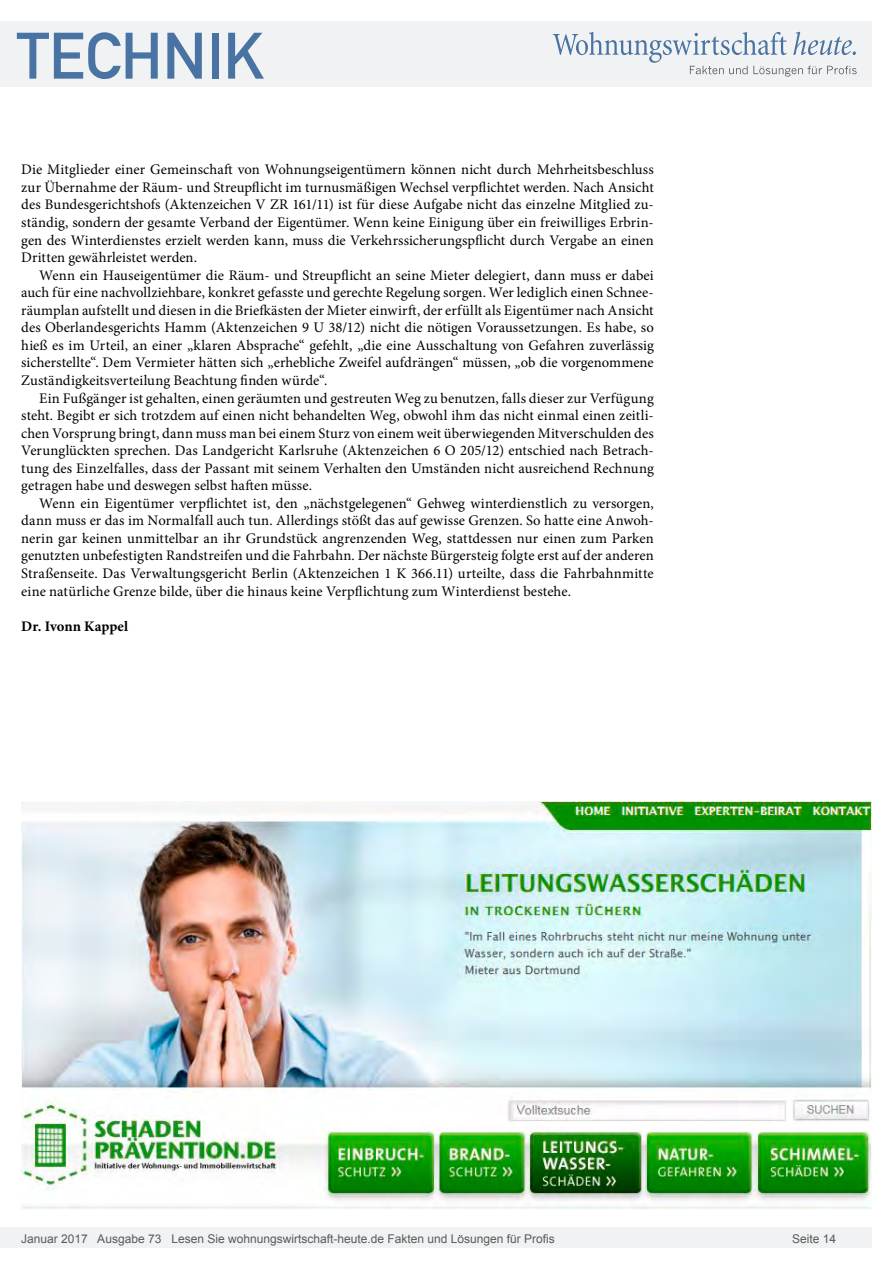
<style>
.page{position:relative;width:893px;height:1263px;background:#fff}
.page>*{position:absolute;margin:0;border:0;box-sizing:border-box;transform-origin:0 0}
.t1{font:64.5px "DIN Mittelschrift";color:#4973a3}
.Fliesstext{font:14.7px/17.5px "Minion Pro";letter-spacing:.005em;color:#000;text-align:justify}
.Fließtext_erste_Zeil{font:14.7px/17.5px "Minion Pro";letter-spacing:.005em;color:#000;text-align:justify}
.AUTOR{font:700 14.7px "Minion Pro";color:#000}
.t2{font:12px "Arial";color:#595959}
</style>
<div class="page">
<div style="left:0;top:1227px;width:872px;height:20px;background:#f1f2f3"></div>
<div style="left:0;top:21px;width:872px;height:66px;background:#f1f2f3"></div>
<svg style="left:553px;top:32px;width:304px;height:45px"></svg>
<img style="left:21px;top:802px;width:851px;height:408px">
<h1 class="t1" style="left:17px;top:18px;width:249px">TECHNIK</h1>
<p class="Fließtext_erste_Zeil" style="left:21px;top:161px;width:634px">Die Mitglieder einer Gemeinschaft von Wohnungseigentümern können nicht durch Mehrheitsbeschluss zur Übernahme der Räum- und Streupflicht im turnusmäßigen Wechsel verpflichtet werden. Nach Ansicht des Bundesgerichtshofs (Aktenzeichen V ZR 161/11) ist für diese Aufgabe nicht das einzelne Mitglied zu&shy;ständig, sondern der gesamte Verband der Eigentümer. Wenn keine Einigung über ein freiwilliges Erbrin&shy;gen des Winterdienstes erzielt werden kann, muss die Verkehrssicherungspflicht durch Vergabe an einen Dritten gewährleistet werden.</p>
<p class="Fliesstext" style="left:21px;top:266px;width:634px;text-indent:18px">Wenn ein Hauseigentümer die Räum- und Streupflicht an seine Mieter delegiert, dann muss er dabei auch für eine nachvollziehbare, konkret gefasste und gerechte Regelung sorgen. Wer lediglich einen Schnee&shy;räumplan aufstellt und diesen in die Briefkästen der Mieter einwirft, der erfüllt als Eigentümer nach Ansicht des Oberlandesgerichts Hamm (Aktenzeichen 9 U 38/12) nicht die nötigen Voraussetzungen. Es habe, so hieß es im Urteil, an einer „klaren Absprache“ gefehlt, „die eine Ausschaltung von Gefahren zuverlässig sicherstellte“. Dem Vermieter hätten sich „erhebliche Zweifel aufdrängen“ müssen, „ob die vorgenommene Zuständigkeitsverteilung Beachtung finden würde“.</p>
<p class="Fliesstext" style="left:21px;top:389px;width:634px;text-indent:18px">Ein Fußgänger ist gehalten, einen geräumten und gestreuten Weg zu benutzen, falls dieser zur Verfügung steht. Begibt er sich trotzdem auf einen nicht behandelten Weg, obwohl ihm das nicht einmal einen zeitli&shy;chen Vorsprung bringt, dann muss man bei einem Sturz von einem weit überwiegenden Mitverschulden des Verunglückten sprechen. Das Landgericht Karlsruhe (Aktenzeichen 6 O 205/12) entschied nach Betrach&shy;tung des Einzelfalles, dass der Passant mit seinem Verhalten den Umständen nicht ausreichend Rechnung getragen habe und deswegen selbst haften müsse.</p>
<p class="Fliesstext" style="left:21px;top:494px;width:634px;text-indent:18px">Wenn ein Eigentümer verpflichtet ist, den „nächstgelegenen“ Gehweg winterdienstlich zu versorgen, dann muss er das im Normalfall auch tun. Allerdings stößt das auf gewisse Grenzen. So hatte eine Anwoh&shy;nerin gar keinen unmittelbar an ihr Grundstück angrenzenden Weg, stattdessen nur einen zum Parken genutzten unbefestigten Randstreifen und die Fahrbahn. Der nächste Bürgersteig folgte erst auf der anderen Straßenseite. Das Verwaltungsgericht Berlin (Aktenzeichen 1 K 366.11) urteilte, dass die Fahrbahnmitte eine natürliche Grenze bilde, über die hinaus keine Verpflichtung zum Winterdienst bestehe.</p>
<p class="AUTOR" style="left:21px;top:616px;width:108px">Dr. Ivonn Kappel</p>
<p class="t2" style="left:21px;top:1230px;width:535px">Januar 2017 Ausgabe 73 Lesen Sie wohnungswirtschaft-heute.de Fakten und Lösungen für Profis</p>
<p class="t2" style="left:792px;top:1231px;width:46px">Seite 14</p>
</div>
